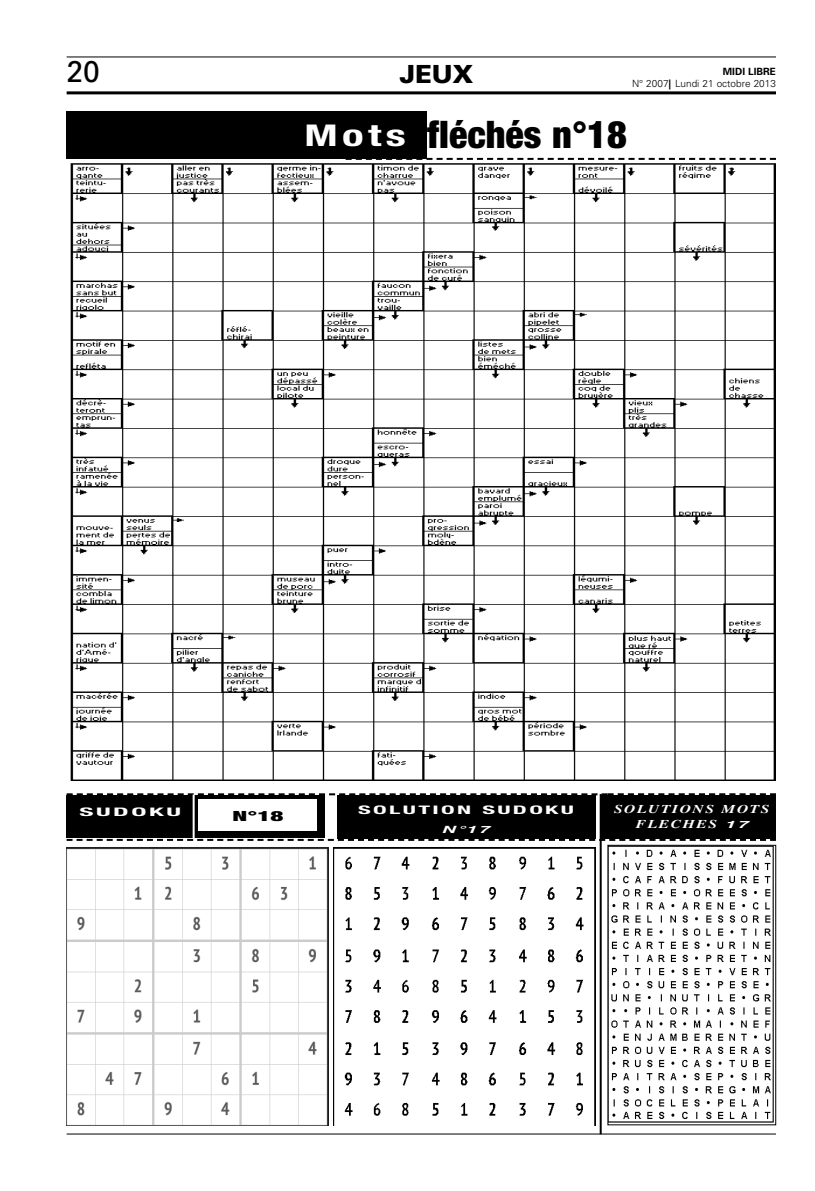
<style>
.page{position:relative;width:815px;height:1191px;background:#fff}
.page>*{position:absolute;margin:0;border:0;box-sizing:border-box;transform-origin:0 0}
.t1{font:900 condensed 38px "Helvetica Neue";color:#000}
.t2{font:30px "Univers";color:#000}
.t3{font:900 25px "Univers";color:#000}
.t4{font:900 condensed 14px "Helvetica Neue";color:#000;scale:1.78 1}
.t5{font:italic 700 12px/15px "Times";letter-spacing:.1em;color:#fff;text-align:center;scale:1.3 1}
.t6{font:700 condensed 11.8px "Helvetica Neue";letter-spacing:.095em;color:#fff;scale:2.07 1}
.t7{font:700 condensed 11.8px "Helvetica Neue";letter-spacing:.095em;color:#fff;scale:2.3 1}
.t8{font:300 10px/12.2px "Univers";color:#000;text-align:right}
.t9{font:italic 700 10px "Helvetica";color:#fff;scale:1.91 1}
.s1{font-weight:700}
.s2{font-weight:900}
.s3{font-weight:700;font-size:30px;color:#fff}
.s4{font-family:"Helvetica";font-size:10px}
</style>
<div class="page">
<hr style="left:67px;top:1133px;width:708px;height:1px;background:#000">
<hr style="left:67px;top:57px;width:708px;height:1px;background:#000">
<hr style="left:67px;top:91px;width:708px;height:3px;background:#000">
<div style="left:67px;top:795px;width:258px;height:43px;background:#000"></div>
<svg style="left:67px;top:839px;width:708px;height:2px"></svg>
<div style="left:67px;top:111px;width:360px;height:48px;background:#000"></div>
<svg style="left:345px;top:158px;width:430px;height:2px"></svg>
<img style="left:67px;top:847px;width:261px;height:278px">
<img style="left:333px;top:847px;width:262px;height:278px">
<div style="left:199px;top:799px;width:118px;height:32px;background:#fff"></div>
<div style="left:600px;top:795px;width:175px;height:43px;background:#000"></div>
<div style="left:337px;top:795px;width:258px;height:44px;background:#000"></div>
<svg style="left:67px;top:793px;width:708px;height:2px"></svg>
<img style="left:70px;top:163px;width:705px;height:617px">
<img style="left:609px;top:847px;width:164px;height:276px">
<div style="left:607px;top:845px;width:168px;height:280px;border:1px solid #000"></div>
<hr style="left:599px;top:794px;width:2px;height:340px;background:#000">
<hr style="left:192px;top:794px;width:2px;height:45px;background:#fff">
<h2 class="t2" style="left:67px;top:61px;width:35px">20</h2>
<h3 class="t3" style="left:399px;top:65px;width:75px">JEUX</h3>
<p class="t8" style="left:631px;top:66px;width:145px"><span class="s1">MIDI LIBRE<br></span>N° 2007<span class="s2">|</span> Lundi 21 octobre 2013</p>
<h1 class="t1" style="left:304px;top:111px;width:324px"><span class="s3">Mots</span> fléchés n°18</h1>
<p class="t7" style="left:79px;top:805px;width:46px">SUDOKU</p>
<h3 class="t4" style="left:232px;top:807px;width:30px">N°18</h3>
<p class="t5" style="left:613px;top:802px;width:121px">SOLUTIONS MOTS<br>FLECHES <span class="s4">17</span></p>
<p class="t6" style="left:358px;top:803px;width:106px">SOLUTION SUDOKU</p>
<p class="t9" style="left:441px;top:825px;width:26px">N°17</p>
</div>
